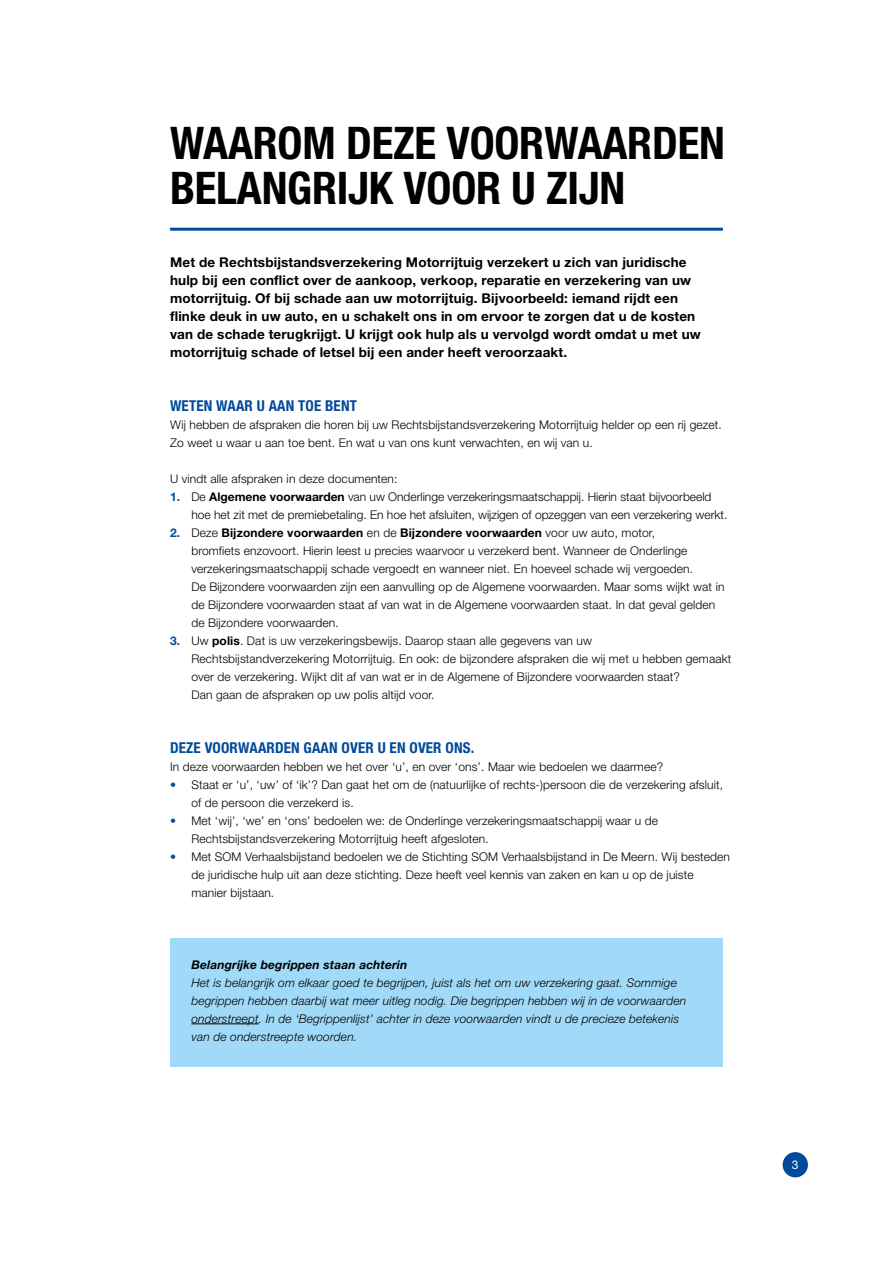
<style>
.page{position:relative;width:893px;height:1263px;background:#fff}
.page>*{position:absolute;margin:0;border:0;box-sizing:border-box;transform-origin:0 0}
.t1{font:700 condensed 45px/45px "Helvetica Neue LT Std";letter-spacing:-.005em;color:#000}
.t2{font:700 condensed 15px "Helvetica Neue LT Std";letter-spacing:.01em;color:#004a9a}
.t3{font:700 13.5px/18px "Helvetica Neue LT Std";letter-spacing:.01em;color:#000}
.t4{font:300 12px/18px "Helvetica Neue LT Std";letter-spacing:.01em;color:#000}
.t5{font:italic 300 12px/18px "Helvetica Neue LT Std";letter-spacing:.01em;color:#000}
.t6{font:italic 700 12px "Helvetica Neue LT Std";letter-spacing:.01em;color:#000}
.t7{font:12px "Helvetica Neue LT Std";color:#fff}
.s1{font-weight:700;color:#004a9a}
.s2{font-weight:700}
.s3{color:#004a9a}
</style>
<div class="page">
<div style="left:783px;top:1152px;width:25px;height:25px;background:#004a9a;border-radius:50%"></div>
<div style="left:170px;top:938px;width:553px;height:128px;background:#a1daf8"></div>
<hr style="left:191px;top:1023px;width:68px;height:1px;background:#000">
<hr style="left:170px;top:228px;width:553px;height:3px;background:#004a9a">
<h1 class="t1" style="left:170px;top:119px;width:556px">WAAROM DEZE VOORWAARDEN<br>BELANGRIJK VOOR U ZIJN</h1>
<p class="t3" style="left:170px;top:252px;width:532px">Met de Rechtsbijstandsverzekering Motorrijtuig verzekert u zich van juridische hulp bij een conflict over de aankoop, verkoop, reparatie en verzekering van uw motorrijtuig. Of bij schade aan uw motorrijtuig. Bijvoorbeeld: iemand rijdt een flinke deuk in uw auto, en u schakelt ons in om ervoor te zorgen dat u de kosten van de schade terugkrijgt. U krijgt ook hulp als u vervolgd wordt omdat u met uw motorrijtuig schade of letsel bij een ander heeft veroorzaakt.</p>
<p class="t2" style="left:170px;top:396px;width:188px">WETEN WAAR U AAN TOE BENT</p>
<p class="t4" style="left:170px;top:415px;width:553px">Wij hebben de afspraken die horen bij uw Rechtsbijstandsverzekering Motorrijtuig helder op een rij gezet.<br>Zo weet u waar u aan toe bent. En wat u van ons kunt verwachten, en wij van u.</p>
<p class="t4" style="left:170px;top:469px;width:229px">U vindt alle afspraken in deze documenten:</p>
<p class="t4" style="left:191px;top:487px;width:537px;text-indent:-21px"><span class="s1">1.</span> De <span class="s2">Algemene voorwaarden</span> van uw Onderlinge verzekeringsmaatschappij. Hierin staat bijvoorbeeld hoe het zit met de premiebetaling. En hoe het afsluiten, wijzigen of opzeggen van een verzekering werkt.</p>
<p class="t4" style="left:191px;top:523px;width:535px;text-indent:-21px"><span class="s1">2.</span> Deze <span class="s2">Bijzondere voorwaarden</span> en de <span class="s2">Bijzondere voorwaarden</span> voor uw auto, motor,<br>bromfiets enzovoort. Hierin leest u precies waarvoor u verzekerd bent. Wanneer de Onderlinge verzekeringsmaatschappij schade vergoedt en wanneer niet. En hoeveel schade wij vergoeden.<br>De Bijzondere voorwaarden zijn een aanvulling op de Algemene voorwaarden. Maar soms wijkt wat in de Bijzondere voorwaarden staat af van wat in de Algemene voorwaarden staat. In dat geval gelden de Bijzondere voorwaarden.</p>
<p class="t4" style="left:191px;top:631px;width:542px;text-indent:-21px"><span class="s1">3.</span> Uw <span class="s2">polis</span>. Dat is uw verzekeringsbewijs. Daarop staan alle gegevens van uw Rechtsbijstandverzekering Motorrijtuig. En ook: de bijzondere afspraken die wij met u hebben gemaakt over de verzekering. Wijkt dit af van wat er in de Algemene of Bijzondere voorwaarden staat?<br>Dan gaan de afspraken op uw polis altijd voor.</p>
<p class="t2" style="left:170px;top:738px;width:306px">DEZE VOORWAARDEN GAAN OVER U EN OVER ONS.</p>
<p class="t4" style="left:170px;top:757px;width:495px">In deze voorwaarden hebben we het over ‘u’, en over ‘ons’. Maar wie bedoelen we daarmee?</p>
<p class="t4" style="left:191px;top:775px;width:533px;text-indent:-21px"><span class="s3">•</span> Staat er ‘u’, ‘uw’ of ‘ik’? Dan gaat het om de (natuurlijke of rechts-)persoon die de verzekering afsluit, of de persoon die verzekerd is.</p>
<p class="t4" style="left:191px;top:811px;width:468px;text-indent:-21px"><span class="s3">•</span> Met ‘wij’, ‘we’ en ‘ons’ bedoelen we: de Onderlinge verzekeringsmaatschappij waar u de<br>Rechtsbijstandsverzekering Motorrijtuig heeft afgesloten.</p>
<p class="t4" style="left:191px;top:847px;width:540px;text-indent:-21px"><span class="s3">•</span> Met SOM Verhaalsbijstand bedoelen we de Stichting SOM Verhaalsbijstand in De Meern. Wij besteden de juridische hulp uit aan deze stichting. Deze heeft veel kennis van zaken en kan u op de juiste manier bijstaan.</p>
<p class="t6" style="left:191px;top:957px;width:218px">Belangrijke begrippen staan achterin</p>
<p class="t5" style="left:191px;top:973px;width:496px">Het is belangrijk om elkaar goed te begrijpen, juist als het om uw verzekering gaat. Sommige begrippen hebben daarbij wat meer uitleg nodig. Die begrippen hebben wij in de voorwaarden onderstreept. In de ‘Begrippenlijst’ achter in deze voorwaarden vindt u de precieze betekenis van de onderstreepte woorden.</p>
<p class="t7" style="left:792px;top:1157px;width:8px">3</p>
</div>
